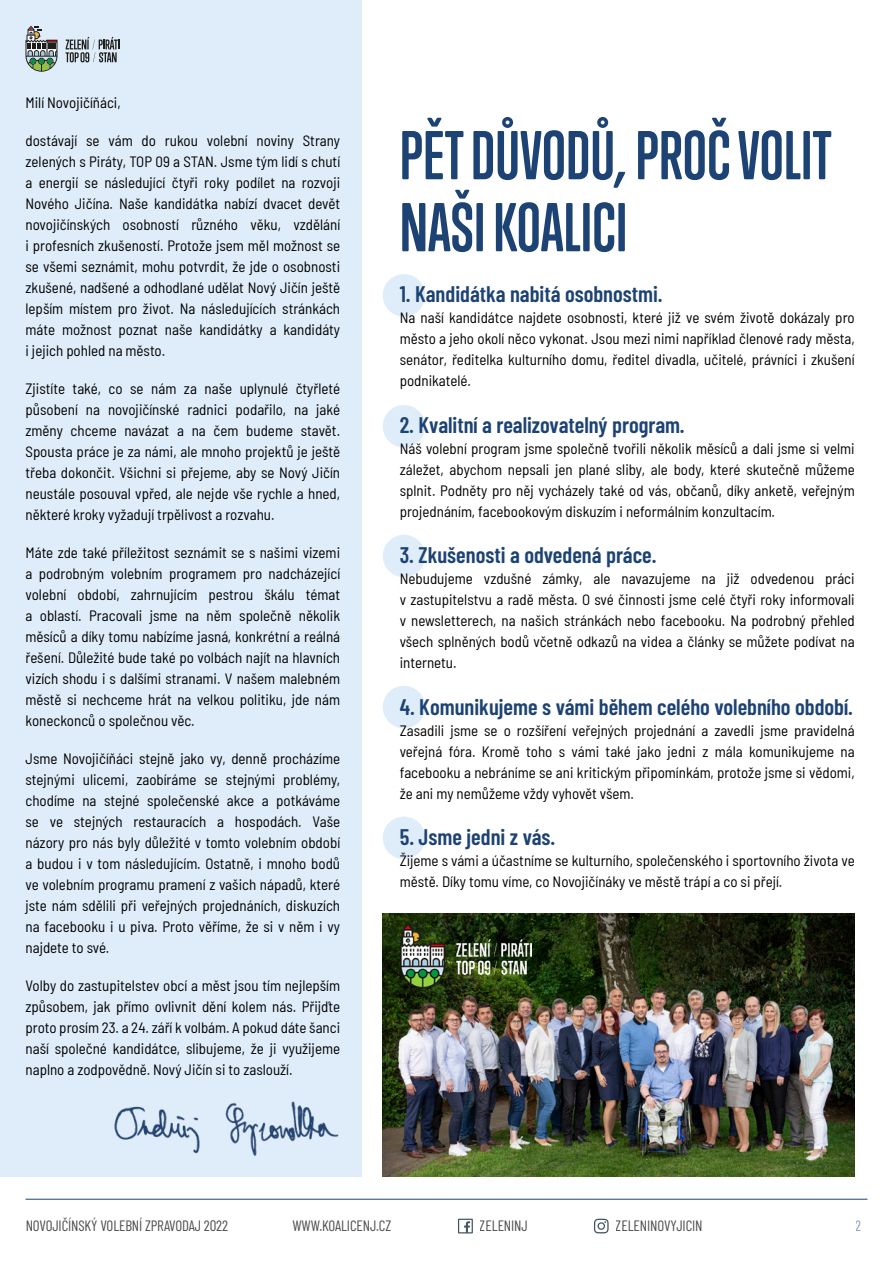
<style>
.page{position:relative;width:893px;height:1263px;background:#fff}
.page>*{position:absolute;margin:0;border:0;box-sizing:border-box;transform-origin:0 0}
.Nadpis_01_-_hlavní{font:700 63px/72px "Trump Soft Pro";color:#1c4373}
.Nadpis_02_-_menší{font:600 22.5px "Barlow Condensed";color:#1c4373}
.Základní_text{font:semi-condensed 15px/21px "Barlow";color:#000;text-align:justify}
.t1{font:15px "Barlow Condensed";letter-spacing:-.01em;color:#000}
.t2{font:15px "Barlow Condensed";color:#1c4373}
</style>
<div class="page">
<hr style="left:26px;top:1199px;width:841px;height:1px;background:#1c4373">
<svg style="left:458px;top:1219px;width:15px;height:14px"></svg>
<svg style="left:594px;top:1219px;width:15px;height:14px"></svg>
<div style="left:0;top:0;width:361px;height:1176px;background:#dfedfa"></div>
<div style="left:383px;top:274px;width:42px;height:43px;background:#dfedfa;border-radius:50%"></div>
<div style="left:383px;top:405px;width:42px;height:43px;background:#dfedfa;border-radius:50%"></div>
<div style="left:383px;top:535px;width:42px;height:42px;background:#dfedfa;border-radius:50%"></div>
<div style="left:383px;top:686px;width:42px;height:42px;background:#dfedfa;border-radius:50%"></div>
<div style="left:383px;top:816px;width:42px;height:43px;background:#dfedfa;border-radius:50%"></div>
<img style="left:114px;top:1101px;width:225px;height:55px">
<img style="left:383px;top:913px;width:472px;height:263px">
<img style="left:400px;top:924px;width:131px;height:64px">
<svg style="left:66px;top:37px;width:54px;height:25px"></svg>
<svg style="left:26px;top:26px;width:32px;height:46px"></svg>
<p class="Základní_text" style="left:26px;top:91px;width:97px">Milí Novojičíňáci,</p>
<p class="Základní_text" style="left:26px;top:129px;width:316px">dostávají se vám do rukou volební noviny Strany zelených s Piráty, TOP 09 a STAN. Jsme tým lidí s chutí a energií se následující čtyři roky podílet na rozvoji Nového Jičína. Naše kandidátka nabízí dvacet devět novojičínských osobností různého věku, vzdělání i profesních zkušeností. Protože jsem měl možnost se se všemi seznámit, mohu potvrdit, že jde o osobnosti zkušené, nadšené a odhodlané udělat Nový Jičín ještě lepším místem pro život. Na následujících stránkách máte možnost poznat naše kandidátky a kandidáty i jejich pohled na město.</p>
<p class="Základní_text" style="left:26px;top:377px;width:316px">Zjistíte také, co se nám za naše uplynulé čtyřleté působení na novojičínské radnici podařilo, na jaké změny chceme navázat a na čem budeme stavět.<br>Spousta práce je za námi, ale mnoho projektů je ještě třeba dokončit. Všichni si přejeme, aby se Nový Jičín neustále posouval vpřed, ale nejde vše rychle a hned, některé kroky vyžadují trpělivost a rozvahu.</p>
<p class="Základní_text" style="left:26px;top:541px;width:316px">Máte zde také příležitost seznámit se s našimi vizemi a podrobným volebním programem pro nadcházející volební období, zahrnujícím pestrou škálu témat a oblastí. Pracovali jsme na něm společně několik měsíců a díky tomu nabízíme jasná, konkrétní a reálná řešení. Důležité bude také po volbách najít na hlavních vizích shodu i s dalšími stranami. V našem malebném městě si nechceme hrát na velkou politiku, jde nám koneckonců o společnou věc.</p>
<p class="Základní_text" style="left:26px;top:747px;width:316px">Jsme Novojičíňáci stejně jako vy, denně procházíme stejnými ulicemi, zaobíráme se stejnými problémy, chodíme na stejné společenské akce a potkáváme se ve stejných restauracích a hospodách. Vaše názory pro nás byly důležité v tomto volebním období a budou i v tom následujícím. Ostatně, i mnoho bodů ve volebním programu pramení z vašich nápadů, které jste nám sdělili při veřejných projednáních, diskuzích na facebooku i u piva. Proto věříme, že si v něm i vy najdete to své.</p>
<p class="Základní_text" style="left:26px;top:974px;width:316px">Volby do zastupitelstev obcí a měst jsou tím nejlepším způsobem, jak přímo ovlivnit dění kolem nás. Přijďte proto prosím 23. a 24. září k volbám. A pokud dáte šanci naší společné kandidátce, slibujeme, že ji využijeme naplno a zodpovědně. Nový Jičín si to zaslouží.</p>
<p class="Nadpis_01_-_hlavní" style="left:400px;top:119px;width:434px">PĚT DŮVODŮ, PROČ VOLIT<br>NAŠI KOALICI</p>
<p class="Nadpis_02_-_menší" style="left:400px;top:278px;width:264px">1. Kandidátka nabitá osobnostmi.</p>
<p class="Základní_text" style="left:400px;top:306px;width:456px">Na naší kandidátce najdete osobnosti, které již ve svém životě dokázaly pro město a jeho okolí něco vykonat. Jsou mezi nimi například členové rady města, senátor, ředitelka kulturního domu, ředitel divadla, učitelé, právníci i zkušení podnikatelé.</p>
<p class="Nadpis_02_-_menší" style="left:400px;top:408px;width:286px">2. Kvalitní a realizovatelný program.</p>
<p class="Základní_text" style="left:400px;top:437px;width:456px">Náš volební program jsme společně tvořili několik měsíců a dali jsme si velmi záležet, abychom nepsali jen plané sliby, ale body, které skutečně můžeme splnit. Podněty pro něj vycházely také od vás, občanů, díky anketě, veřejným projednáním, facebookovým diskuzím i neformálním konzultacím.</p>
<p class="Nadpis_02_-_menší" style="left:400px;top:539px;width:258px">3. Zkušenosti a odvedená práce.</p>
<p class="Základní_text" style="left:400px;top:567px;width:456px">Nebudujeme vzdušné zámky, ale navazujeme na již odvedenou práci v zastupitelstvu a radě města. O své činnosti jsme celé čtyři roky informovali v newsletterech, na našich stránkách nebo facebooku. Na podrobný přehled všech splněných bodů včetně odkazů na videa a články se můžete podívat na internetu.</p>
<p class="Nadpis_02_-_menší" style="left:400px;top:690px;width:455px">4. Komunikujeme s vámi během celého volebního období.</p>
<p class="Základní_text" style="left:400px;top:719px;width:456px">Zasadili jsme se o rozšíření veřejných projednání a zavedli jsme pravidelná veřejná fóra. Kromě toho s vámi také jako jedni z mála komunikujeme na facebooku a nebráníme se ani kritickým připomínkám, protože jsme si vědomi, že ani my nemůžeme vždy vyhovět všem.</p>
<p class="Nadpis_02_-_menší" style="left:400px;top:821px;width:157px">5. Jsme jedni z vás.</p>
<p class="Základní_text" style="left:400px;top:849px;width:456px">Žijeme s vámi a účastníme se kulturního, společenského i sportovního života ve městě. Díky tomu víme, co Novojičínáky ve městě trápí a co si přejí.</p>
<p class="t1" style="left:26px;top:1215px;width:204px">NOVOJIČÍNSKÝ VOLEBNÍ ZPRAVODAJ 2022</p>
<p class="t1" style="left:292px;top:1215px;width:100px">WWW.KOALICENJ.CZ</p>
<p class="t1" style="left:480px;top:1215px;width:50px">ZELENINJ</p>
<p class="t1" style="left:616px;top:1215px;width:88px">ZELENINOVYJICIN</p>
<p class="t2" style="left:856px;top:1215px;width:8px">2</p>
</div>
